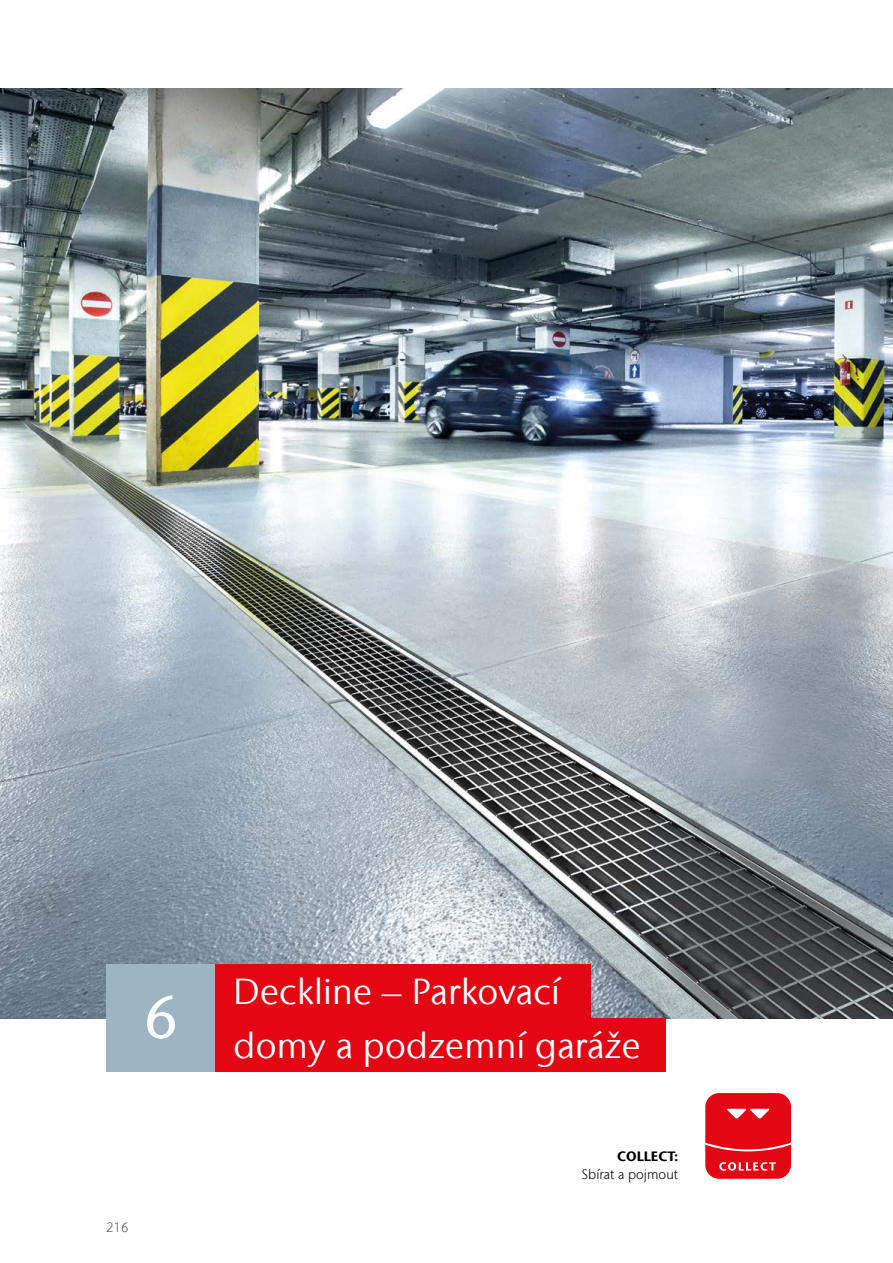
<style>
.page{position:relative;width:893px;height:1263px;background:#fff}
.page>*{position:absolute;margin:0;border:0;box-sizing:border-box;transform-origin:0 0}
.t1{font:500 60px "Stone Sans IIITC Com";color:#fff}
.t2{font:36px/53.6px "Stone Sans IIITC Com";letter-spacing:.01em;color:#fff}
.t3{font:300 13.5px "Stone Sans IIITC Com";letter-spacing:.005em;color:#000}
.t4{font:700 13.5px "Stone Sans IIITC Com";letter-spacing:.005em;color:#000}
.t5{font:300 13.5px "Stone Sans IIITC Com";color:#575756}
</style>
<div class="page">
<img style="left:0;top:88px;width:893px;height:930px">
<div style="left:106px;top:964px;width:110px;height:107px;background:#9db5c3"></div>
<div style="left:216px;top:964px;width:375px;height:54px;background:#e30613"></div>
<div style="left:216px;top:1018px;width:450px;height:53px;background:#e30613"></div>
<div style="left:705px;top:1093px;width:86px;height:86px;background:#e30613;border-radius:14px"></div>
<svg style="left:705px;top:1109px;width:86px;height:62px"></svg>
<h1 class="t1" style="left:144px;top:979px;width:36px">6</h1>
<p class="t5" style="left:106px;top:1219px;width:24px">216</p>
<p class="t2" style="left:234px;top:964px;width:408px">Deckline – Parkovací domy a podzemní garáže</p>
<p class="t4" style="left:617px;top:1147px;width:63px">COLLECT:</p>
<p class="t3" style="left:581px;top:1166px;width:98px">Sbírat a pojmout</p>
</div>
